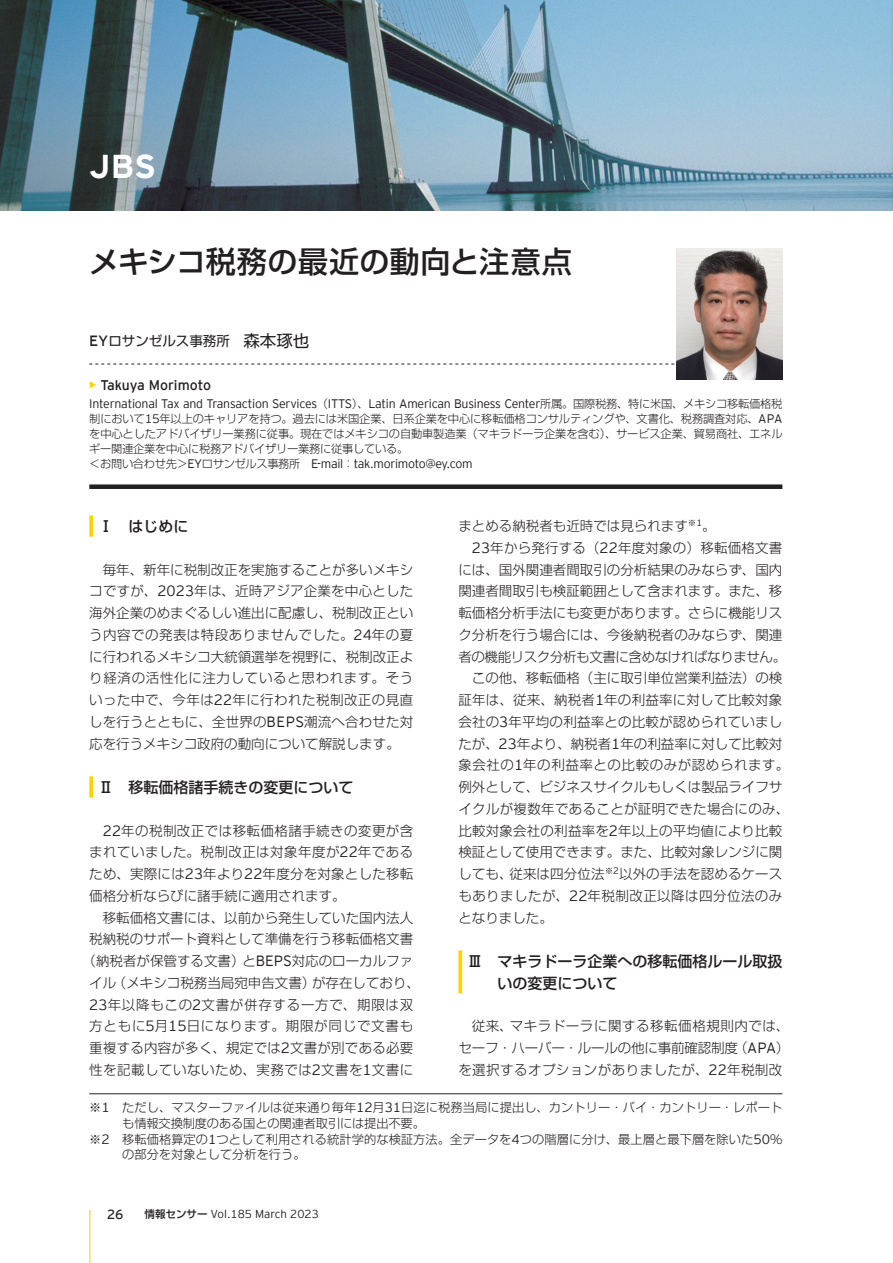
<style>
.page{position:relative;width:893px;height:1263px;background:#fff}
.page>*{position:absolute;margin:0;border:0;box-sizing:border-box;transform-origin:0 0}
.t1{font:700 33px "EY Interstate";color:#fff}
.t2{font:500 30px "Shin Go Pro";letter-spacing:.015em;color:#231f20}
.t3{font:500 15px/21.8px "Shin Go Pro";color:#231f20}
.t4{font:13.95px "EY Interstate";color:#231f20}
.t5{font:300 13.5px/21.8px "Shin Go Pro";color:#231f20;text-align:justify}
.t6{font:300 13.5px "Shin Go Pro";letter-spacing:.055em;color:#231f20}
.t7{font:300 13.5px "Shin Go Pro";letter-spacing:.035em;color:#231f20}
.t8{font:300 13.5px "Shin Go Pro";letter-spacing:-.03em;color:#231f20}
.t9{font:300 13.5px "Shin Go Pro";letter-spacing:.04em;color:#231f20}
.t10{font:300 13.5px "Shin Go Pro";letter-spacing:.025em;color:#231f20}
.t11{font:13.5px "Shin Go Pro";color:#231f20}
.t12{font:300 12.3px "EY Interstate";letter-spacing:-.02em;color:#231f20}
.t13{font:300 12.15px "Shin Go Pro";letter-spacing:.005em;color:#231f20}
.t14{font:300 11.55px "EY Interstate";color:#231f20}
.t15{font:300 11.25px/15px "Shin Go Pro";letter-spacing:-.02em;color:#231f20;text-align:justify}
.s1{font-family:"EY Interstate";font-weight:300;font-size:14.85px}
.s2{font-size:16.5px}
.s3{font-weight:700;color:#fed304}
.s4{font-family:"Shin Go Pro";font-size:11.25px}
.s5{font-family:"EY Interstate";font-size:12.3px}
.s6{font-family:"EY Interstate";font-size:14.85px}
.s7{font-family:"EY Interstate";font-size:13.5px}
.s8{font-size:13.2px}
.s9{font-family:"Shin Go Pro";font-size:10.5px}
.s10{font-family:"Shin Go Pro";font-weight:500;font-size:10.5px}
</style>
<div class="page">
<img style="left:0;top:0;width:893px;height:210px">
<svg style="left:89px;top:776px;width:4px;height:22px"></svg>
<svg style="left:89px;top:515px;width:4px;height:22px"></svg>
<svg style="left:458px;top:950px;width:4px;height:43px"></svg>
<svg style="left:89px;top:364px;width:586px;height:1px"></svg>
<div style="left:89px;top:484px;width:693px;height:5px;background:#231f20"></div>
<img style="left:676px;top:248px;width:106px;height:132px">
<hr style="left:89px;top:1093px;width:693px;height:1px;background:#231f20">
<hr style="left:89px;top:1210px;width:1px;height:53px;background:#fed304">
<h1 class="t1" style="left:89px;top:148px;width:68px">JBS</h1>
<h2 class="t2" style="left:89px;top:237px;width:484px">メキシコ税務の最近の動向と注意点</h2>
<p class="t11" style="left:89px;top:330px;width:222px"><span class="s1">EY</span>ロサンゼルス事務所　<span class="s2">森本琢也</span></p>
<p class="t4" style="left:89px;top:377px;width:123px"><span class="s3">•</span> Takuya Morimoto</p>
<p class="t12" style="left:89px;top:397px;width:695px">International Tax and Transaction Services<span class="s4">（</span>ITTS<span class="s4">）、</span>Latin American Business Center<span class="s4">所属。国際税務、特に米国、メキシコ移転価格税</span></p>
<p class="t15" style="left:89px;top:410px;width:695px">制において<span class="s5">15</span>年以上のキャリアを持つ。過去には米国企業、日系企業を中心に移転価格コンサルティングや、文書化、税務調査対応、<span class="s5">APA</span>を中心としたアドバイザリー業務に従事。現在ではメキシコの自動車製造業（マキラドーラ企業を含む）、サービス企業、貿易商社、エネルギー関連企業を中心に税務アドバイザリー業務に従事している。</p>
<p class="t12" style="left:89px;top:457px;width:385px"><span class="s4">＜お問い合わせ先＞</span>EY<span class="s4">ロサンゼルス事務所　</span>E-mail<span class="s4">：</span>tak.morimoto@ey.com</p>
<p class="t3" style="left:98px;top:513px;width:91px">Ⅰ　はじめに</p>
<p class="t5" style="left:89px;top:557px;width:326px;text-indent:14px">毎年、新年に税制改正を実施することが多いメキシコですが、<span class="s6">2023</span>年は、近時アジア企業を中心とした海外企業のめまぐるしい進出に配慮し、税制改正という内容での発表は特段ありませんでした。<span class="s6">24</span>年の夏に行われるメキシコ大統領選挙を視野に、税制改正より経済の活性化に注力していると思われます。そういった中で、今年は<span class="s6">22</span>年に行われた税制改正の見直しを行うとともに、全世界の<span class="s6">BEPS</span>潮流へ合わせた対応を行うメキシコ政府の動向について解説します。</p>
<p class="t3" style="left:98px;top:774px;width:256px">Ⅱ　移転価格諸手続きの変更について</p>
<p class="t5" style="left:89px;top:818px;width:326px;text-indent:14px"><span class="s6">22</span>年の税制改正では移転価格諸手続きの変更が含まれていました。税制改正は対象年度が<span class="s6">22</span>年であるため、実際には<span class="s6">23</span>年より<span class="s6">22</span>年度分を対象とした移転価格分析ならびに諸手続に適用されます。</p>
<p class="t5" style="left:103px;top:905px;width:312px">移転価格文書には、以前から発生していた国内法人</p>
<p class="t5" style="left:89px;top:927px;width:325px">税納税のサポート資料として準備を行う移転価格文書</p>
<p class="t5" style="left:83px;top:948px;width:332px">（納税者が保管する文書）と<span class="s6">BEPS</span>対応のローカルファ</p>
<p class="t5" style="left:89px;top:970px;width:332px">イル（メキシコ税務当局宛申告文書）が存在しており、</p>
<p class="t6" style="left:89px;top:993px;width:326px"><span class="s6">23</span>年以降もこの<span class="s6">2</span>文書が併存する一方で、期限は双</p>
<p class="t6" style="left:89px;top:1015px;width:325px">方ともに<span class="s6">5</span>月<span class="s6">15</span>日になります。期限が同じで文書も</p>
<p class="t5" style="left:89px;top:1035px;width:326px">重複する内容が多く、規定では<span class="s6">2</span>文書が別である必要</p>
<p class="t7" style="left:89px;top:1059px;width:325px">性を記載していないため、実務では<span class="s6">2</span>文書を<span class="s6">1</span>文書に</p>
<p class="t5" style="left:458px;top:513px;width:259px">まとめる納税者も近時では見られます<sup>※</sup><sup>1</sup>。</p>
<p class="t5" style="left:472px;top:535px;width:312px"><span class="s6">23</span>年から発行する（<span class="s6">22</span>年度対象の）移転価格文書</p>
<p class="t5" style="left:458px;top:557px;width:325px">には、国外関連者間取引の分析結果のみならず、国内</p>
<p class="t5" style="left:458px;top:579px;width:325px">関連者間取引も検証範囲として含まれます。また、移</p>
<p class="t5" style="left:458px;top:600px;width:325px">転価格分析手法にも変更があります。さらに機能リス</p>
<p class="t5" style="left:458px;top:622px;width:325px">ク分析を行う場合には、今後納税者のみならず、関連</p>
<p class="t8" style="left:458px;top:645px;width:329px">者の機能リスク分析も文書に含めなければなりません。</p>
<p class="t5" style="left:472px;top:666px;width:312px">この他、移転価格（主に取引単位営業利益法）の検</p>
<p class="t5" style="left:458px;top:687px;width:326px">証年は、従来、納税者<span class="s6">1</span>年の利益率に対して比較対象</p>
<p class="t5" style="left:458px;top:709px;width:325px">会社の<span class="s6">3</span>年平均の利益率との比較が認められていまし</p>
<p class="t5" style="left:458px;top:731px;width:325px">たが、<span class="s6">23</span>年より、納税者<span class="s6">1</span>年の利益率に対して比較対</p>
<p class="t9" style="left:458px;top:754px;width:332px">象会社の<span class="s6">1</span>年の利益率との比較のみが認められます。</p>
<p class="t5" style="left:458px;top:774px;width:325px">例外として、ビジネスサイクルもしくは製品ライフサ</p>
<p class="t10" style="left:458px;top:798px;width:332px">イクルが複数年であることが証明できた場合にのみ、</p>
<p class="t5" style="left:458px;top:818px;width:325px">比較対象会社の利益率を<span class="s6">2</span>年以上の平均値により比較</p>
<p class="t5" style="left:458px;top:840px;width:325px">検証として使用できます。また、比較対象レンジに関</p>
<p class="t5" style="left:458px;top:861px;width:325px">しても、従来は四分位法<sup>※</sup><sup>2</sup>以外の手法を認めるケース</p>
<p class="t7" style="left:458px;top:885px;width:325px">もありましたが、<span class="s6">22</span>年税制改正以降は四分位法のみ</p>
<p class="t5" style="left:458px;top:905px;width:96px">となりました。</p>
<p class="t3" style="left:467px;top:948px;width:316px">Ⅲ　マキラドーラ企業への移転価格ルール取扱　　いの変更について</p>
<p class="t5" style="left:458px;top:1014px;width:332px;text-indent:14px">従来、マキラドーラに関する移転価格規則内では、セーフ・ハーバー・ルールの他に事前確認制度（<span class="s6">APA</span>）を選択するオプションがありましたが、<span class="s6">22</span>年税制改</p>
<p class="t13" style="left:89px;top:1097px;width:695px">※<span class="s7">1</span>　ただし、マスターファイルは従来通り毎年<span class="s7">12</span>月<span class="s7">31</span>日迄に税務当局に提出し、カントリー・バイ・カントリー・レポート</p>
<p class="t13" style="left:122px;top:1113px;width:304px">も情報交換制度のある国との関連者取引には提出不要。</p>
<p class="t13" style="left:89px;top:1129px;width:695px">※<span class="s7">2</span>　移転価格算定の<span class="s7">1</span>つとして利用される統計学的な検証方法。全データを<span class="s7">4</span>つの階層に分け、最上層と最下層を除いた<span class="s7">50</span>％</p>
<p class="t13" style="left:122px;top:1145px;width:185px">の部分を対象として分析を行う。</p>
<p class="t14" style="left:107px;top:1208px;width:213px"><span class="s8">26</span><span class="s9">　　</span><span class="s10">情報センサー</span> Vol.185 March 2023</p>
</div>
